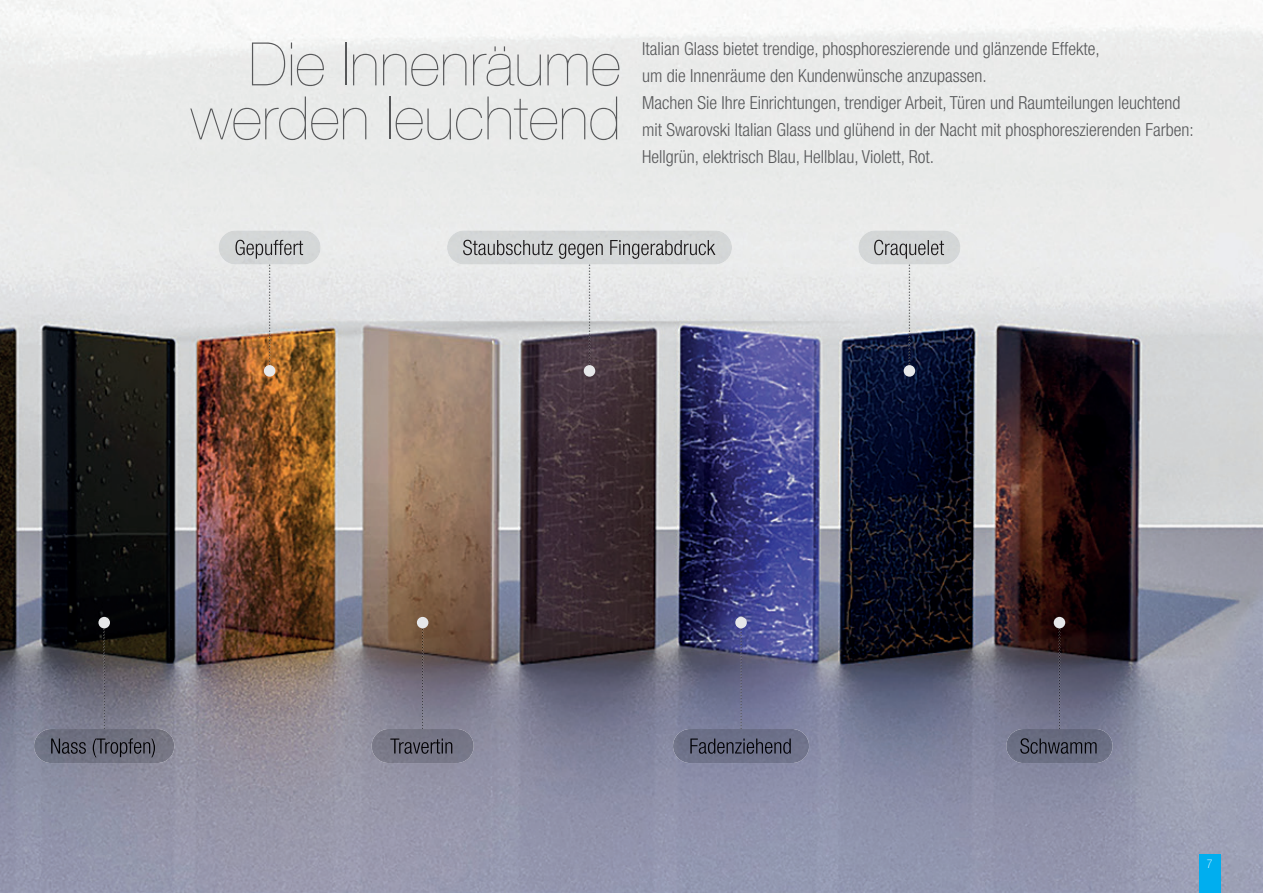
<style>
.page{position:relative;width:1263px;height:893px;background:#fff}
.page>*{position:absolute;margin:0;border:0;box-sizing:border-box;transform-origin:0 0}
.t1{font:200 60px/54px "Helvetica Neue LT Std";color:#57585a;text-align:right}
.t2{font:300 condensed 18px/27px "Helvetica Neue LT Std";color:#57585a}
.t3{font:100 condensed 12px "Helvetica Neue LT Std";color:#fff}
</style>
<div class="page">
<img style="left:0;top:0;width:1263px;height:893px">
<img style="left:447px;top:230px;width:285px;height:34px">
<img style="left:463px;top:240px;width:252px;height:19px">
<img style="left:34px;top:729px;width:140px;height:34px">
<img style="left:51px;top:738px;width:104px;height:19px">
<img style="left:103px;top:628px;width:2px;height:101px">
<div style="left:98px;top:617px;width:12px;height:11px;background:#e6e7e9;border-radius:50%"></div>
<img style="left:219px;top:230px;width:102px;height:34px">
<img style="left:235px;top:240px;width:68px;height:19px">
<img style="left:269px;top:267px;width:1px;height:74px">
<div style="left:264px;top:365px;width:11px;height:12px;background:#e6e7e9;border-radius:50%"></div>
<img style="left:372px;top:729px;width:102px;height:34px">
<img style="left:390px;top:738px;width:62px;height:16px">
<img style="left:422px;top:628px;width:1px;height:101px">
<div style="left:417px;top:617px;width:11px;height:11px;background:#e6e7e9;border-radius:50%"></div>
<img style="left:673px;top:729px;width:136px;height:34px">
<img style="left:690px;top:738px;width:101px;height:16px">
<img style="left:740px;top:628px;width:2px;height:101px">
<div style="left:735px;top:617px;width:12px;height:11px;background:#e6e7e9;border-radius:50%"></div>
<img style="left:858px;top:230px;width:102px;height:34px">
<img style="left:874px;top:240px;width:70px;height:19px">
<img style="left:909px;top:267px;width:1px;height:74px">
<div style="left:904px;top:365px;width:11px;height:12px;background:#e6e7e9;border-radius:50%"></div>
<img style="left:1006px;top:729px;width:106px;height:34px">
<img style="left:1020px;top:738px;width:76px;height:16px">
<img style="left:1059px;top:628px;width:1px;height:101px">
<div style="left:1054px;top:617px;width:11px;height:11px;background:#e6e7e9;border-radius:50%"></div>
<img style="left:589px;top:267px;width:1px;height:74px">
<div style="left:584px;top:365px;width:11px;height:12px;background:#e6e7e9;border-radius:50%"></div>
<div style="left:1199px;top:855px;width:21px;height:38px;background:#00aeef"></div>
<h1 class="t1" style="left:191px;top:37px;width:432px">Die Innenräume werden leuchtend</h1>
<p class="t2" style="left:642px;top:35px;width:553px">Italian Glass bietet trendige, phosphoreszierende und glänzende Effekte,<br>um die Innenräume den Kundenwünsche anzupassen.<br>Machen Sie Ihre Einrichtungen, trendiger Arbeit, Türen und Raumteilungen leuchtend mit Swarovski Italian Glass und glühend in der Nacht mit phosphoreszierenden Farben:<br>Hellgrün, elektrisch Blau, Hellblau, Violett, Rot.</p>
<p class="t3" style="left:1207px;top:857px;width:7px">7</p>
</div>
